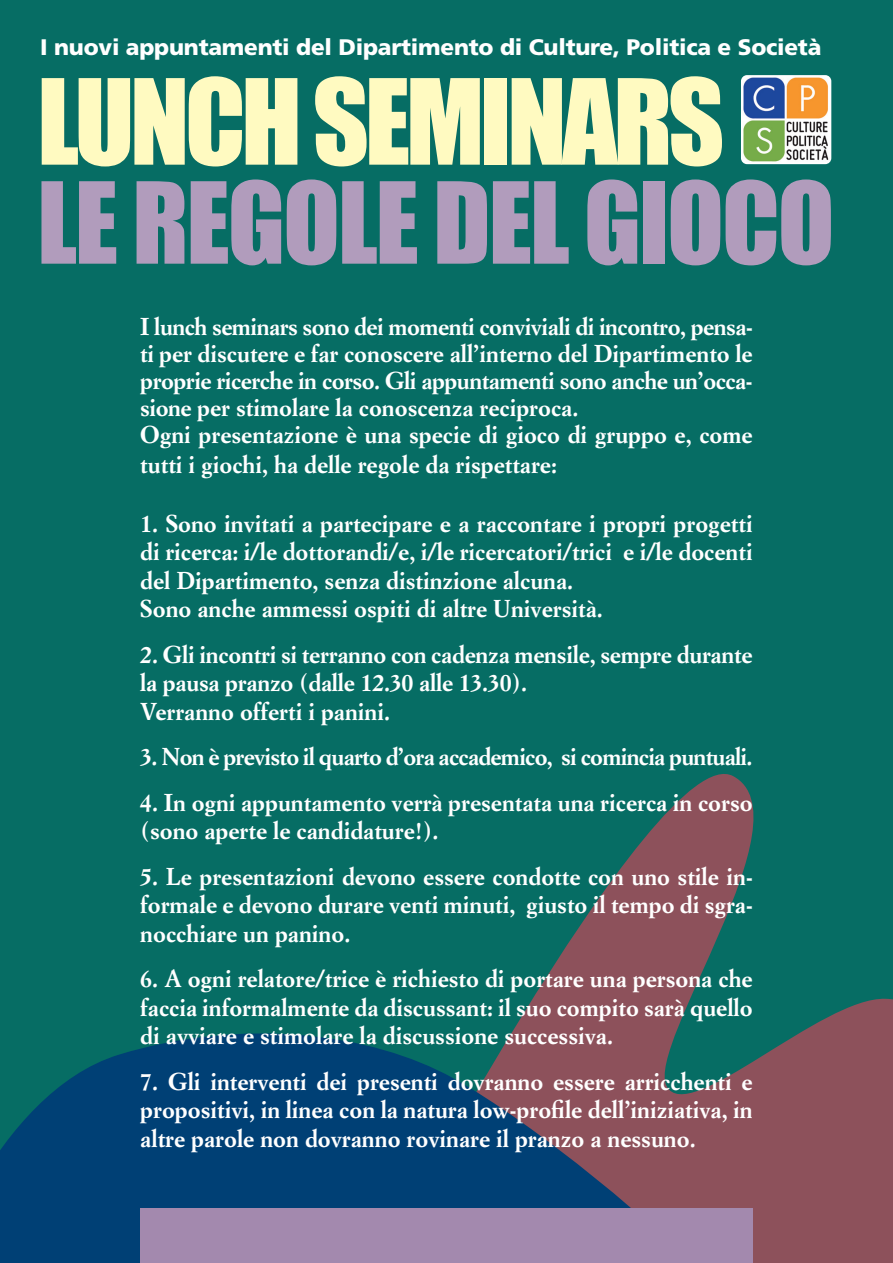
<style>
.page{position:relative;width:893px;height:1263px;background:#066d64}
.page>*{position:absolute;margin:0;border:0;box-sizing:border-box;transform-origin:0 0}
.t1{font:109.5px "Impact";letter-spacing:-.04em;color:#fffac1}
.t2{font:104.25px "Impact";letter-spacing:-.02em;color:#b19cbc}
.t3{font:700 24px/28.5px "Simoncini Garamond";color:#fff}
.t4{font:700 24px "Simoncini Garamond";letter-spacing:-.03em;color:#fff}
.t5{font:900 22.5px "Frutiger Pro";letter-spacing:-.01em;color:#fff}
</style>
<div class="page">
<svg style="left:522px;top:774px;width:371px;height:489px;fill:#8d515b"></svg>
<svg style="left:0;top:1016px;width:744px;height:247px;fill:#004075"></svg>
<img style="left:741px;top:75px;width:90px;height:89px">
<div style="left:140px;top:1209px;width:613px;height:54px;background:#a389ae"></div>
<p class="t5" style="left:40px;top:34px;width:783px">I nuovi appuntamenti del Dipartimento di Culture, Politica e Società</p>
<h1 class="t1" style="left:37px;top:37px;width:689px">LUNCH SEMINARS</h1>
<h2 class="t2" style="left:37px;top:142px;width:799px">LE REGOLE DEL GIOCO</h2>
<p class="t3" style="left:140px;top:314px;width:614px;line-height:27px">I lunch seminars sono dei momenti conviviali di incontro, pensa&shy;ti per discutere e far conoscere all’interno del Dipartimento le proprie ricerche in corso. Gli appuntamenti sono anche un’occa&shy;sione per stimolare la conoscenza reciproca.<br>Ogni presentazione è una specie di gioco di gruppo e, come</p>
<p class="t3" style="left:140px;top:451px;width:418px">tutti i giochi, ha delle regole da rispettare:</p>
<p class="t3" style="left:140px;top:510px;width:614px">1. Sono invitati a partecipare e a raccontare i propri progetti di ricerca: i/le dottorandi/e, i/le ricercatori/trici e i/le docenti del Dipartimento, senza distinzione alcuna.<br>Sono anche ammessi ospiti di altre Università.</p>
<p class="t3" style="left:140px;top:641px;width:614px">2. Gli incontri si terranno con cadenza mensile, sempre durante la pausa pranzo (dalle 12.30 alle 13.30).<br>Verranno offerti i panini.</p>
<p class="t4" style="left:140px;top:742px;width:614px">3. Non è previsto il quarto d’ora accademico, si comincia puntuali.</p>
<p class="t3" style="left:140px;top:789px;width:614px">4. In ogni appuntamento verrà presentata una ricerca in corso (sono aperte le candidature!).</p>
<p class="t3" style="left:140px;top:863px;width:614px;text-align:justify">5. Le presentazioni devono essere condotte con uno stile in&shy;formale e devono durare venti minuti, giusto il tempo di sgra&shy;nocchiare un panino.</p>
<p class="t3" style="left:140px;top:965px;width:614px;text-align:justify">6. A ogni relatore/trice è richiesto di portare una persona che faccia informalmente da discussant: il suo compito sarà quello di avviare e stimolare la discussione successiva.</p>
<p class="t3" style="left:140px;top:1068px;width:614px;text-align:justify">7. Gli interventi dei presenti dovranno essere arricchenti e propositivi, in linea con la natura low-profile dell’iniziativa, in altre parole non dovranno rovinare il pranzo a nessuno.</p>
</div>
